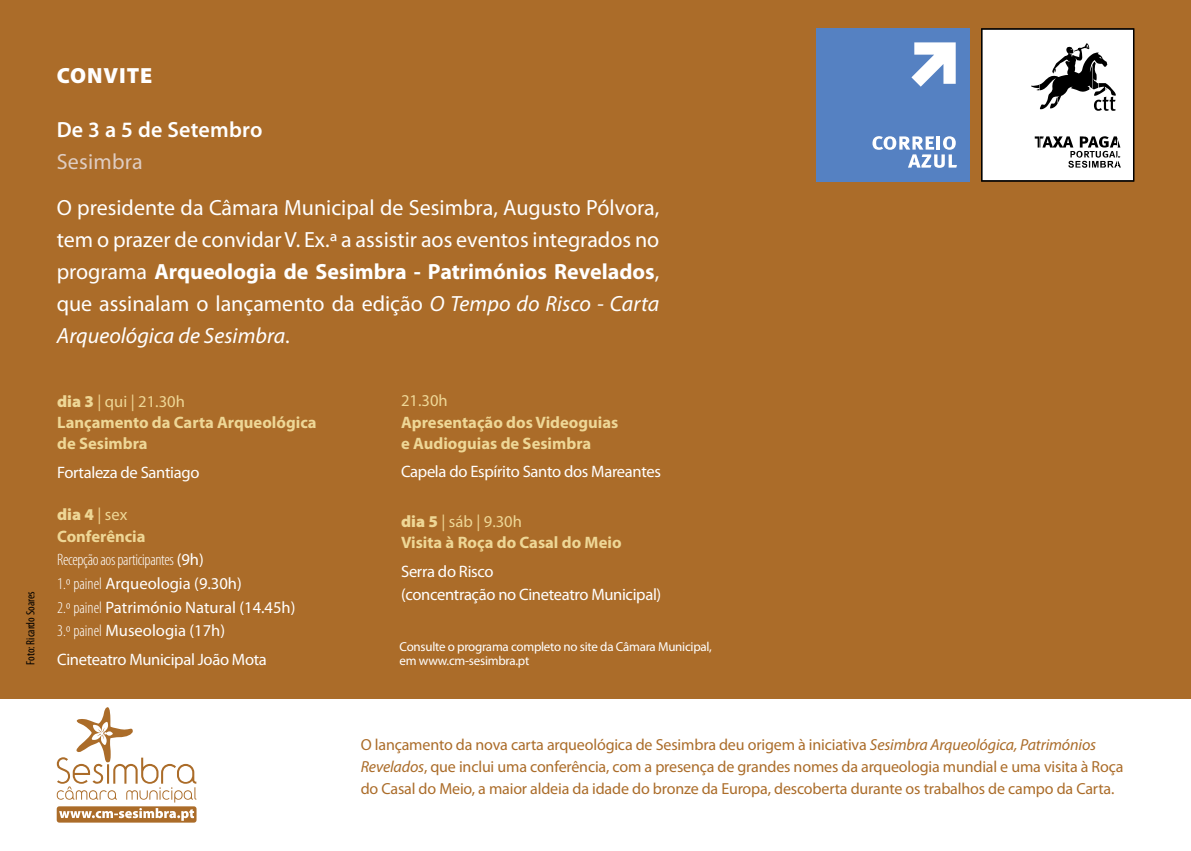
<style>
.page{position:relative;width:1191px;height:851px;background:#fff}
.page>*{position:absolute;margin:0;border:0;box-sizing:border-box;transform-origin:0 0}
.t1{font:22px/32px "Myriad Pro";color:#fff;text-align:justify}
.t2{font:600 22px "Myriad Pro";letter-spacing:.01em;color:#fff}
.t3{font:22px "Myriad Pro";letter-spacing:.01em;color:#dfcdc2}
.t4{font:900 22px "Myriad Pro";letter-spacing:.04em;color:#fff}
.t5{font:700 16.6px/21.2px "Myriad Pro";color:#eed796}
.t6{font:16.6px/23.6px "Myriad Pro";letter-spacing:-.02em;color:#fff}
.t7{font:16.6px/23.6px "Myriad Pro";color:#fff}
.t8{font:16.6px "Myriad Pro";color:#eed796}
.t9{font:16px/22px "Myriad Pro";letter-spacing:-.01em;color:#ab6c29}
.t10{font:13px/14px "Myriad Pro";letter-spacing:-.02em;color:#fff}
.t11{font:condensed 12px "Myriad Pro";color:#000}
.s1{font-weight:700}
.s2{font-style:italic}
.s3{font-weight:900}
.s4{font-weight:400}
.s5{font-weight:300;font-stretch:condensed}
</style>
<div class="page">
<div style="left:0;top:0;width:1191px;height:698px;background:#ab6c29"></div>
<svg style="left:981px;top:28px;width:153px;height:153px;background:#dadada"></svg>
<div style="left:816px;top:28px;width:153px;height:153px;background:#5581c2"></div>
<svg style="left:872px;top:136px;width:85px;height:32px"></svg>
<svg style="left:911px;top:42px;width:44px;height:45px"></svg>
<svg style="left:57px;top:707px;width:139px;height:115px"></svg>
<p class="t11" style="left:23px;top:664px;width:75px;rotate:-90deg">Foto: Ricardo Soares</p>
<h1 class="t4" style="left:57px;top:61px;width:97px">CONVITE</h1>
<h1 class="t2" style="left:57px;top:115px;width:207px">De 3 a 5 de Setembro</h1>
<h1 class="t3" style="left:57px;top:148px;width:87px">Sesimbra</h1>
<p class="t1" style="left:57px;top:191px;width:604px">O presidente da Câmara Municipal de Sesimbra, Augusto Pólvora, tem o prazer de convidar V. Ex.ª a assistir aos eventos integrados no programa <span class="s1">Arqueologia de Sesimbra - Patrimónios Re-velados</span>, que assinalam o lançamento da edição <span class="s2">O Tempo do Risco - Carta Arqueológica de Sesimbra</span>.</p>
<p class="t5" style="left:57px;top:390px;width:261px"><span class="s3">dia 3</span> <span class="s4">| qui | 21.30h<br></span>Lançamento da Carta Arqueológica de Sesimbra</p>
<p class="t6" style="left:57px;top:460px;width:144px">Fortaleza de Santiago</p>
<p class="t5" style="left:57px;top:503px;width:90px"><span class="s3">dia 4</span> <span class="s4">| sex<br></span>Conferência</p>
<p class="t7" style="left:57px;top:547px;width:240px"><span class="s5">Recepção aos participantes</span> (9h)<br><span class="s5">1.º painel</span> Arqueologia (9.30h)<br><span class="s5">2.º painel</span> Património Natural (14.45h)<br><span class="s5">3.º painel</span> Museologia (17h)</p>
<p class="t6" style="left:57px;top:647px;width:211px">Cineteatro Municipal João Mota</p>
<p class="t8" style="left:401px;top:390px;width:48px">21.30h</p>
<p class="t5" style="left:401px;top:411px;width:219px">Apresentação dos Videoguias e Audioguias de Sesimbra</p>
<p class="t6" style="left:401px;top:459px;width:261px">Capela do Espírito Santo dos Mareantes</p>
<p class="t5" style="left:401px;top:510px;width:222px"><span class="s3">dia 5</span> <span class="s4">| sáb | 9.30h<br></span>Visita à Roça do Casal do Meio</p>
<p class="t6" style="left:401px;top:559px;width:262px">Serra do Risco<br>(concentração no Cineteatro Municipal)</p>
<p class="t10" style="left:399px;top:639px;width:314px">Consulte o programa completo no site da Câmara Municipal, em www.cm-sesimbra.pt</p>
<p class="t9" style="left:361px;top:733px;width:764px">O lançamento da nova carta arqueológica de Sesimbra deu origem à iniciativa <span class="s2">Sesimbra Arqueológica, Patrimónios<br>Revelados</span>, que inclui uma conferência, com a presença de grandes nomes da arqueologia mundial e uma visita à Roça do Casal do Meio, a maior aldeia da idade do bronze da Europa, descoberta durante os trabalhos de campo da Carta.</p>
</div>
